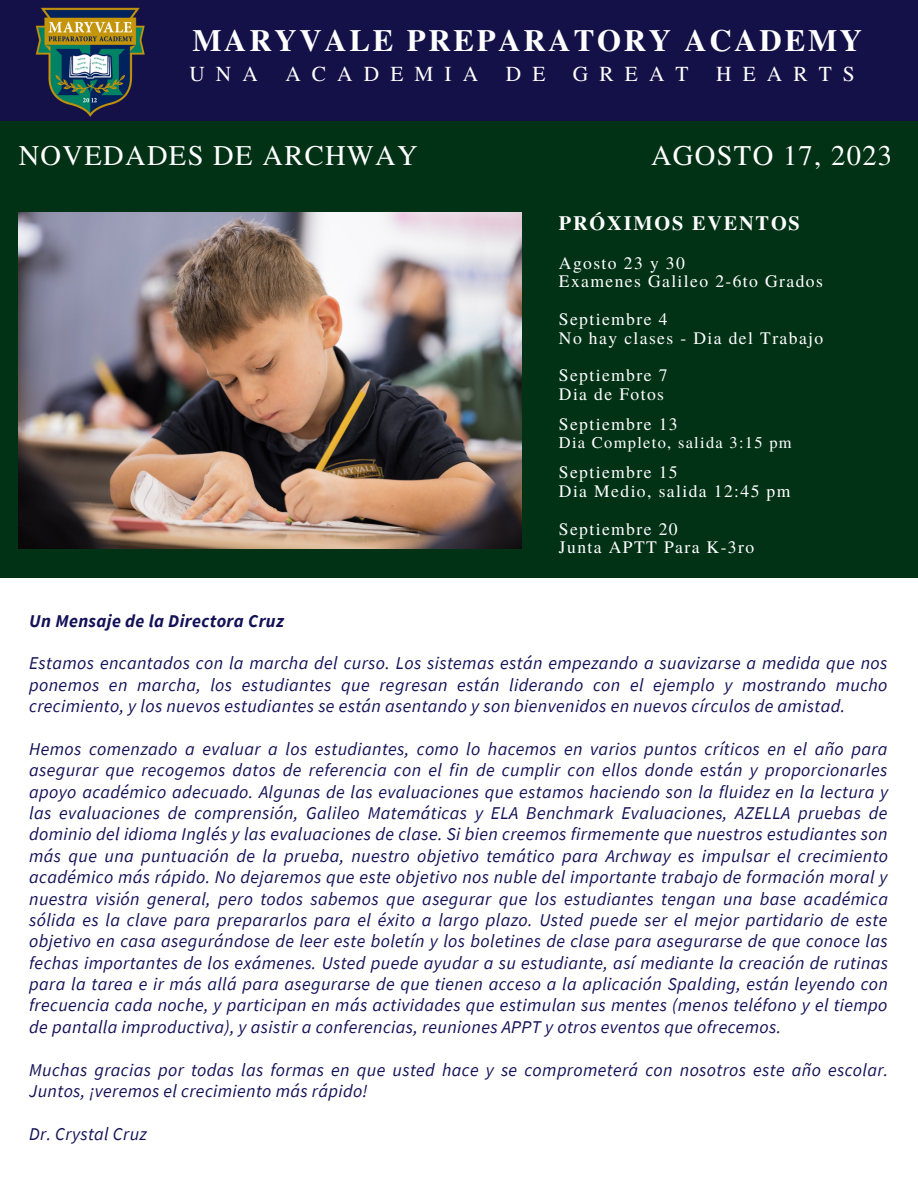
<style>
.page{position:relative;width:918px;height:1188px;background:#fff}
.page>*{position:absolute;margin:0;border:0;box-sizing:border-box;transform-origin:0 0}
.t1{font:700 30.9px "Te X Gyre Termes";letter-spacing:.09em;color:#fff}
.t2{font:28.5px "Te X Gyre Termes";letter-spacing:.045em;color:#fff}
.t3{font:21.3px "Te X Gyre Termes";letter-spacing:.52em;color:#fff}
.t4{font:700 20.25px "Te X Gyre Termes";letter-spacing:.09em;color:#fff}
.t5{font:italic 18px/21.3px "Source Sans Pro";letter-spacing:.02em;color:#141257;text-align:justify}
.t6{font:italic 700 18px "Source Sans Pro";letter-spacing:.02em;color:#141257}
.t7{font:17.55px "Te X Gyre Termes";letter-spacing:.08em;color:#fff}
.t8{font:16.35px "Te X Gyre Termes";letter-spacing:.08em;color:#fff}
</style>
<div class="page">
<div style="left:0;top:0;width:918px;height:239px;background:#131147"></div>
<img style="left:35px;top:7px;width:110px;height:110px">
<div style="left:0;top:121px;width:918px;height:456px;background:#023216"></div>
<img style="left:19px;top:213px;width:503px;height:335px">
<p class="t1" style="left:192px;top:17px;width:671px">MARYVALE PREPARATORY ACADEMY</p>
<p class="t3" style="left:189px;top:59px;width:70px">UNA</p>
<p class="t3" style="left:285px;top:59px;width:194px">ACADEMIA</p>
<p class="t3" style="left:506px;top:59px;width:41px">D E</p>
<p class="t3" style="left:573px;top:59px;width:117px">GREAT</p>
<p class="t3" style="left:716px;top:59px;width:140px">HEARTS</p>
<p class="t2" style="left:19px;top:135px;width:400px">NOVEDADES DE ARCHWAY</p>
<p class="t2" style="left:651px;top:134px;width:243px">AGOSTO 17, 2023</p>
<p class="t4" style="left:559px;top:208px;width:242px">PRÓXIMOS EVENTOS</p>
<p class="t7" style="left:559px;top:250px;width:127px">Agosto 23 y 30</p>
<p class="t7" style="left:559px;top:269px;width:265px">Examenes Galileo 2-6to Grados</p>
<p class="t7" style="left:559px;top:307px;width:110px">Septiembre 4</p>
<p class="t7" style="left:559px;top:325px;width:266px">No hay clases - Dia del Trabajo</p>
<p class="t7" style="left:559px;top:363px;width:110px">Septiembre 7</p>
<p class="t7" style="left:559px;top:382px;width:107px">Dia de Fotos</p>
<p class="t7" style="left:559px;top:412px;width:120px">Septiembre 13</p>
<p class="t8" style="left:559px;top:431px;width:234px">Dia Completo, salida 3:15 pm</p>
<p class="t7" style="left:559px;top:460px;width:120px">Septiembre 15</p>
<p class="t7" style="left:559px;top:478px;width:233px">Dia Medio, salida 12:45 pm</p>
<p class="t7" style="left:559px;top:516px;width:120px">Septiembre 20</p>
<p class="t7" style="left:559px;top:535px;width:197px">Junta APTT Para K-3ro</p>
<p class="t6" style="left:29px;top:609px;width:256px">Un Mensaje de la Directora Cruz</p>
<p class="t5" style="left:29px;top:652px;width:860px">Estamos encantados con la marcha del curso. Los sistemas están empezando a suavizarse a medida que nos ponemos en marcha, los estudiantes que regresan están liderando con el ejemplo y mostrando mucho crecimiento, y los nuevos estudiantes se están asentando y son bienvenidos en nuevos círculos de amistad.</p>
<p class="t5" style="left:29px;top:738px;width:861px">Hemos comenzado a evaluar a los estudiantes, como lo hacemos en varios puntos críticos en el año para asegurar que recogemos datos de referencia con el fin de cumplir con ellos donde están y proporcionarles apoyo académico adecuado. Algunas de las evaluaciones que estamos haciendo son la fluidez en la lectura y las evaluaciones de comprensión, Galileo Matemáticas y ELA Benchmark Evaluaciones, AZELLA pruebas de dominio del idioma Inglés y las evaluaciones de clase. Si bien creemos firmemente que nuestros estudiantes son más que una puntuación de la prueba, nuestro objetivo temático para Archway es impulsar el crecimiento académico más rápido. No dejaremos que este objetivo nos nuble del importante trabajo de formación moral y nuestra visión general, pero todos sabemos que asegurar que los estudiantes tengan una base académica sólida es la clave para prepararlos para el éxito a largo plazo. Usted puede ser el mejor partidario de este objetivo en casa asegurándose de leer este boletín y los boletines de clase para asegurarse de que conoce las fechas importantes de los exámenes. Usted puede ayudar a su estudiante, así mediante la creación de rutinas para la tarea e ir más allá para asegurarse de que tienen acceso a la aplicación Spalding, están leyendo con frecuencia cada noche, y participan en más actividades que estimulan sus mentes (menos teléfono y el tiempo de pantalla improductiva), y asistir a conferencias, reuniones APPT y otros eventos que ofrecemos.</p>
<p class="t5" style="left:29px;top:1059px;width:861px">Muchas gracias por todas las formas en que usted hace y se comprometerá con nosotros este año escolar.<br>Juntos, ¡veremos el crecimiento más rápido!</p>
<p class="t5" style="left:29px;top:1123px;width:119px">Dr. Crystal Cruz</p>
</div>
